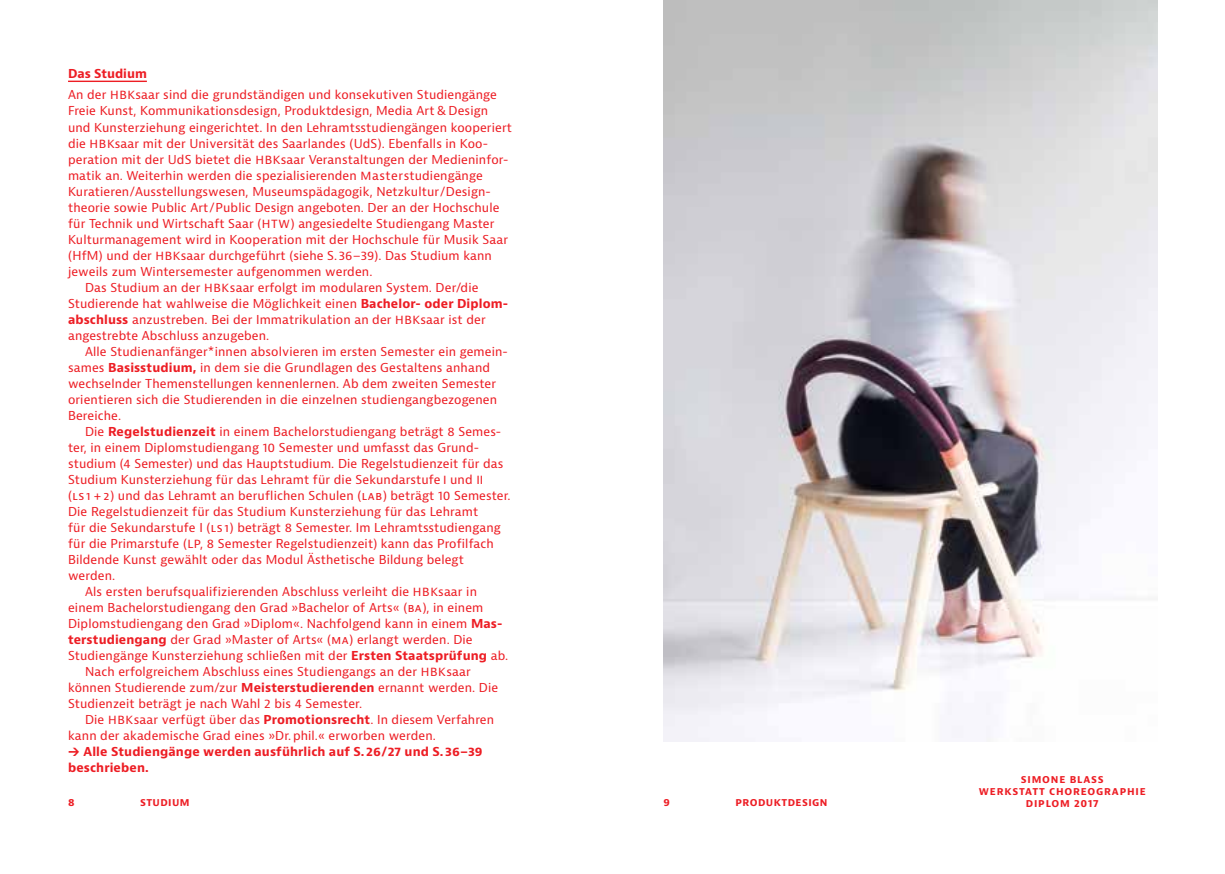
<style>
.page{position:relative;width:1225px;height:874px;background:#fff}
.page>*{position:absolute;margin:0;border:0;box-sizing:border-box;transform-origin:0 0}
.t1{font:12px "Bernina Sans";letter-spacing:.01em;color:#ed1d24}
.t2{font:700 12px/16px "Bernino Sans";letter-spacing:.01em;color:#ed1d24}
.t3{font:700 10px/12px "Bernina Sans";letter-spacing:.065em;color:#ed1d24}
.t4{font:700 10px "Bernina Sans";letter-spacing:.04em;color:#ed1d24}
.s1{font-family:"Bernino Sans";font-weight:700}
</style>
<div class="page">
<hr style="left:68px;top:81px;width:79px;height:1px;background:#ed1d24">
<img style="left:663px;top:0;width:494px;height:741px">
<p class="t2" style="left:68px;top:66px;width:80px">Das Studium</p>
<p class="t1" style="left:68px;top:87px;width:430px">An der HBKsaar sind die grundständigen und konsekutiven Studiengänge</p>
<p class="t1" style="left:68px;top:103px;width:422px">Freie Kunst, Kommunikationsdesign, Produktdesign, Media Art &amp; Design</p>
<p class="t1" style="left:68px;top:119px;width:445px">und Kunsterziehung eingerichtet. In den Lehramtsstudiengängen kooperiert</p>
<p class="t1" style="left:68px;top:135px;width:420px">die HBKsaar mit der Universität des Saarlandes (UdS). Ebenfalls in Koo-</p>
<p class="t1" style="left:68px;top:151px;width:440px">peration mit der UdS bietet die HBKsaar Veranstaltungen der Medieninfor-</p>
<p class="t1" style="left:68px;top:167px;width:416px">matik an. Weiterhin werden die spezialisierenden Masterstudiengänge</p>
<p class="t1" style="left:68px;top:183px;width:423px">Kuratieren/Ausstellungswesen, Museumspädagogik, Netzkultur/Design-</p>
<p class="t1" style="left:68px;top:199px;width:433px">theorie sowie Public Art/Public Design angeboten. Der an der Hochschule</p>
<p class="t1" style="left:68px;top:215px;width:428px">für Technik und Wirtschaft Saar (HTW) angesiedelte Studiengang Master</p>
<p class="t1" style="left:68px;top:231px;width:441px">Kulturmanagement wird in Kooperation mit der Hochschule für Musik Saar</p>
<p class="t1" style="left:68px;top:247px;width:425px">(HfM) und der HBKsaar durchgeführt (siehe S. 36–39). Das Studium kann</p>
<p class="t1" style="left:68px;top:263px;width:306px">jeweils zum Wintersemester aufgenommen werden.</p>
<p class="t1" style="left:85px;top:279px;width:395px">Das Studium an der HBKsaar erfolgt im modularen System. Der/die</p>
<p class="t1" style="left:68px;top:295px;width:440px">Studierende hat wahlweise die Möglichkeit einen <span class="s1">Bachelor- oder Diplom-</span></p>
<p class="t1" style="left:68px;top:311px;width:419px"><span class="s1">abschluss</span> anzustreben. Bei der Immatrikulation an der HBKsaar ist der</p>
<p class="t1" style="left:68px;top:327px;width:203px">angestrebte Abschluss anzugeben.</p>
<p class="t1" style="left:85px;top:343px;width:424px">Alle Studienanfänger*innen absolvieren im ersten Semester ein gemein-</p>
<p class="t1" style="left:68px;top:359px;width:423px">sames <span class="s1">Basisstudium,</span> in dem sie die Grundlagen des Gestaltens anhand</p>
<p class="t1" style="left:68px;top:375px;width:429px">wechselnder Themenstellungen kennenlernen. Ab dem zweiten Semester</p>
<p class="t1" style="left:68px;top:391px;width:431px">orientieren sich die Studierenden in die einzelnen studiengangbezogenen</p>
<p class="t1" style="left:68px;top:407px;width:55px">Bereiche.</p>
<p class="t1" style="left:85px;top:423px;width:418px">Die <span class="s1">Regelstudienzeit</span> in einem Bachelorstudiengang beträgt 8 Semes-</p>
<p class="t1" style="left:68px;top:439px;width:411px">ter, in einem Diplomstudiengang 10 Semester und umfasst das Grund-</p>
<p class="t1" style="left:68px;top:455px;width:437px">studium (4 Semester) und das Hauptstudium. Die Regelstudienzeit für das</p>
<p class="t1" style="left:68px;top:471px;width:417px">Studium Kunsterziehung für das Lehramt für die Sekundarstufe I und II</p>
<p class="t1" style="left:68px;top:487px;width:444px">(LS 1 + 2) und das Lehramt an beruflichen Schulen (LAB) beträgt 10 Semester.</p>
<p class="t1" style="left:68px;top:503px;width:412px">Die Regelstudienzeit für das Studium Kunsterziehung für das Lehramt</p>
<p class="t1" style="left:68px;top:519px;width:434px">für die Sekundarstufe I (LS1) beträgt 8 Semester. Im Lehramtsstudiengang</p>
<p class="t1" style="left:68px;top:535px;width:427px">für die Primarstufe (LP, 8 Semester Regelstudienzeit) kann das Profilfach</p>
<p class="t1" style="left:68px;top:551px;width:397px">Bildende Kunst gewählt oder das Modul Ästhetische Bildung belegt</p>
<p class="t1" style="left:68px;top:567px;width:49px">werden.</p>
<p class="t1" style="left:85px;top:583px;width:393px">Als ersten berufsqualifizierenden Abschluss verleiht die HBKsaar in</p>
<p class="t1" style="left:68px;top:599px;width:417px">einem Bachelorstudiengang den Grad »Bachelor of Arts« (BA), in einem</p>
<p class="t1" style="left:68px;top:615px;width:436px">Diplomstudiengang den Grad »Diplom«. Nachfolgend kann in einem <span class="s1">Mas-</span></p>
<p class="t1" style="left:68px;top:631px;width:406px"><span class="s1">terstudiengang</span> der Grad »Master of Arts« (MA) erlangt werden. Die</p>
<p class="t1" style="left:68px;top:647px;width:442px">Studiengänge Kunsterziehung schließen mit der <span class="s1">Ersten Staatsprüfung</span> ab.</p>
<p class="t1" style="left:85px;top:663px;width:387px">Nach erfolgreichem Abschluss eines Studiengangs an der HBKsaar</p>
<p class="t1" style="left:68px;top:679px;width:432px">können Studierende zum/zur <span class="s1">Meisterstudierenden</span> ernannt werden. Die</p>
<p class="t1" style="left:68px;top:695px;width:295px">Studienzeit beträgt je nach Wahl 2 bis 4 Semester.</p>
<p class="t1" style="left:85px;top:711px;width:410px">Die HBKsaar verfügt über das <span class="s1">Promotionsrecht</span>. In diesem Verfahren</p>
<p class="t1" style="left:68px;top:727px;width:369px">kann der akademische Grad eines »Dr.phil.« erworben werden.</p>
<p class="t2" style="left:68px;top:743px;width:416px">→ Alle Studiengänge werden ausführlich auf S. 26/27 und S. 36–39 beschrieben.</p>
<p class="t3" style="left:68px;top:796px;width:44px">8 S</p>
<p class="t3" style="left:146px;top:796px;width:43px">TUDIUM</p>
<p class="t3" style="left:663px;top:796px;width:8px">9</p>
<p class="t4" style="left:735px;top:795px;width:93px">PRODUKTDESIGN</p>
<p class="t3" style="left:978px;top:772px;width:148px;text-indent:63px">ONE BLASS<br>WERKSTATT CH OREOGRAPHI</p>
<p class="t3" style="left:1020px;top:772px;width:8px">SIM</p>
<p class="t3" style="left:1139px;top:784px;width:8px">E</p>
<p class="t3" style="left:1025px;top:796px;width:7px">DIP</p>
<p class="t3" style="left:1045px;top:796px;width:55px">LOM 2017</p>
</div>
